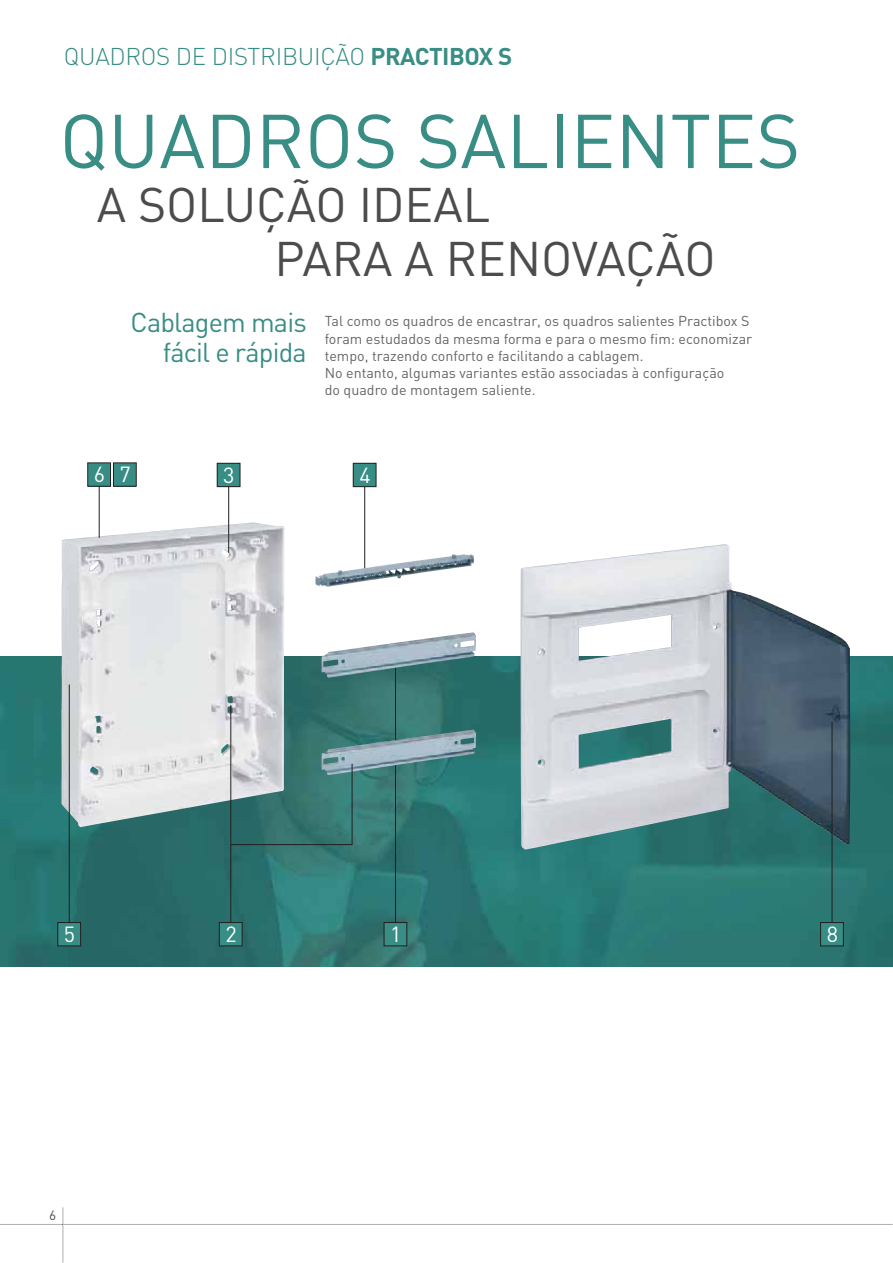
<style>
.page{position:relative;width:893px;height:1263px;background:#fff}
.page>*{position:absolute;margin:0;border:0;box-sizing:border-box;transform-origin:0 0}
.t1{font:75px "DIN";color:#388d85}
.t2{font:48px/54px "DIN";color:#4c4c4e}
.t3{font:27px/30px "DIN";letter-spacing:-.03em;color:#388d85;text-align:right}
.t4{font:300 24px "DIN Pro";letter-spacing:-.01em;color:#388d85}
.t5{font:21.6px "DIN";color:#fff}
.t6{font:14.25px/17.2px "DIN";color:#636567}
.t7{font:13.5px "DIN";color:#4c4c4e}
.s1{font-weight:700}
.s2{font-family:"DIN";font-weight:700}
</style>
<div class="page">
<hr style="left:63px;top:1225px;width:1px;height:38px;background:#939598">
<svg style="left:0;top:1207px;width:893px;height:18px"></svg>
<img style="left:0;top:656px;width:893px;height:310px">
<img style="left:520px;top:544px;width:331px;height:306px">
<img style="left:61px;top:523px;width:223px;height:304px">
<svg style="left:383px;top:678px;width:25px;height:269px;background:#347671"></svg>
<svg style="left:57px;top:684px;width:24px;height:263px;background:#6a9795"></svg>
<svg style="left:820px;top:721px;width:24px;height:226px;background:#38656a"></svg>
<svg style="left:352px;top:462px;width:25px;height:92px"></svg>
<svg style="left:87px;top:462px;width:24px;height:77px"></svg>
<svg style="left:216px;top:462px;width:25px;height:92px"></svg>
<div style="left:113px;top:463px;width:23px;height:23px;background:#388d85"></div>
<div style="left:113px;top:462px;width:24px;height:25px;border:1px solid #231f20"></div>
<img style="left:353px;top:730px;width:123px;height:45px">
<img style="left:321px;top:632px;width:155px;height:46px">
<img style="left:315px;top:554px;width:159px;height:33px">
<svg style="left:218px;top:704px;width:135px;height:243px;background:#518886"></svg>
<h3 class="t4" style="left:64px;top:48px;width:450px">QUADROS DE DISTRIBUIÇÃO <span class="s1">PRACTIBOX</span> <span class="s2">S</span></h3>
<h1 class="t1" style="left:59px;top:114px;width:742px">QUADROS SALIENTES</h1>
<h2 class="t2" style="left:275px;top:184px;width:443px;text-indent:-178px">A SOLUÇÃO IDEAL<br>PARA A RENOVAÇÃO</h2>
<h3 class="t3" style="left:131px;top:311px;width:178px">Cablagem mais fácil e rápida</h3>
<p class="t6" style="left:325px;top:314px;width:429px">Tal como os quadros de encastrar, os quadros salientes Practibox S foram estudados da mesma forma e para o mesmo fim: economizar tempo, trazendo conforto e facilitando a cablagem.<br>No entanto, algumas variantes estão associadas à configuração<br>do quadro de montagem saliente.</p>
<h3 class="t5" style="left:94px;top:467px;width:39px">6 7</h3>
<h3 class="t5" style="left:223px;top:467px;width:13px">3</h3>
<h3 class="t5" style="left:359px;top:467px;width:13px">4</h3>
<h3 class="t5" style="left:64px;top:926px;width:13px">5</h3>
<h3 class="t5" style="left:225px;top:926px;width:13px">2</h3>
<h3 class="t5" style="left:390px;top:926px;width:13px">1</h3>
<h3 class="t5" style="left:827px;top:926px;width:13px">8</h3>
<p class="t7" style="left:49px;top:1210px;width:9px">6</p>
</div>
